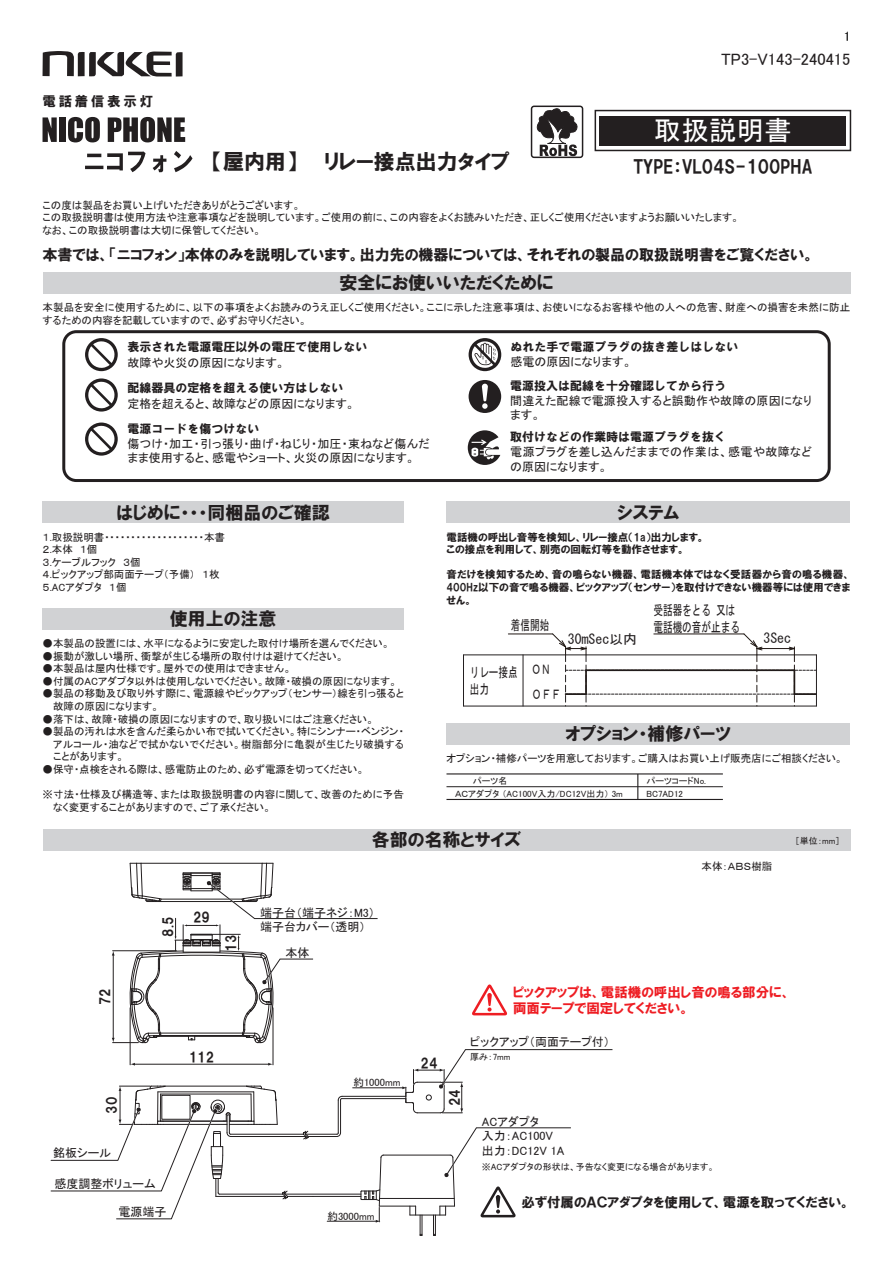
<style>
.page{position:relative;width:893px;height:1263px;background:#fff}
.page>*{position:absolute;margin:0;border:0;box-sizing:border-box;transform-origin:0 0}
.t1{font:27.15px "MS Gothic";letter-spacing:.02em;color:#fff}
.t2{font:21px "HGP Soei Kakugothic UB";color:#231f20}
.t3{font:18px "HGP Soei Kakugothic UB";color:#231f20}
.t4{font:16.5px "MS P Gothic";color:#231f20}
.t5{font:15px "HGP Soei Kakugothic UB";color:#231f20}
.t6{font:13.8px/16.6px "MS Gothic";color:#231f20;scale:.7 1}
.t7{font:13.8px "MS Gothic";color:#231f20}
.t8{font:13.5px "HGP Soei Kakugothic UB";color:#231f20}
.t9{font:13.5px/16.2px "HGP Soei Kakugothic UB";color:#ee1d23}
.t10{font:13.5px "HGP Soei Kakugothic UB";letter-spacing:.2em;color:#231f20}
.t11{font:13.5px "MSP Gothic";color:#000}
.t12{font:12px/14.4px "MS P Gothic";color:#231f20}
.t13{font:12px "HG Soei Kakugothic UB";color:#231f20}
.t14{font:12px/14.4px "MS P Gothic";letter-spacing:.035em;color:#231f20}
.t15{font:10.5px/12.6px "MS P Gothic";color:#231f20}
.t16{font:10.5px/12.6px "HGP Soei Kakugothic UB";color:#231f20}
.t17{font:9px/12.8px "MS P Gothic";color:#231f20}
</style>
<div class="page">
<div style="left:43px;top:272px;width:807px;height:21px;background:#d1d2d4"></div>
<div style="left:600px;top:116px;width:246px;height:29px;background:#231f20"></div>
<div style="left:595px;top:110px;width:256px;height:41px;border:2px solid #231f20"></div>
<svg style="left:43px;top:51px;width:140px;height:26px"></svg>
<div style="left:43px;top:502px;width:361px;height:21px;background:#d1d2d4"></div>
<svg style="left:468px;top:430px;width:32px;height:35px"></svg>
<svg style="left:85px;top:422px;width:33px;height:34px"></svg>
<svg style="left:85px;top:338px;width:33px;height:33px"></svg>
<svg style="left:469px;top:380px;width:32px;height:33px"></svg>
<div style="left:62px;top:330px;width:769px;height:152px;border:3px solid #231f20;border-radius:13px"></div>
<div style="left:446px;top:502px;width:404px;height:21px;background:#d1d2d4"></div>
<div style="left:531px;top:106px;width:52px;height:52px;border:2px solid #231f20;border-radius:3px"></div>
<svg style="left:530px;top:108px;width:52px;height:48px"></svg>
<svg style="left:469px;top:338px;width:32px;height:33px"></svg>
<svg style="left:85px;top:378px;width:33px;height:34px"></svg>
<hr style="left:87px;top:154px;width:14px;height:3px;background:#231f20">
<hr style="left:85px;top:166px;width:18px;height:3px;background:#231f20">
<svg style="left:107px;top:151px;width:39px;height:21px"></svg>
<svg style="left:153px;top:155px;width:13px;height:17px"></svg>
<svg style="left:174px;top:151px;width:19px;height:21px"></svg>
<svg style="left:43px;top:117px;width:14px;height:25px"></svg>
<div style="left:59px;top:117px;width:7px;height:25px;background:#231f20"></div>
<svg style="left:68px;top:117px;width:32px;height:25px"></svg>
<svg style="left:108px;top:117px;width:77px;height:25px"></svg>
<hr style="left:508px;top:634px;width:45px;height:1px;background:#1f1713">
<hr style="left:816px;top:655px;width:1px;height:51px;background:#231f20">
<hr style="left:463px;top:654px;width:353px;height:1px;background:#231f20">
<hr style="left:523px;top:655px;width:1px;height:51px;background:#231f20">
<hr style="left:463px;top:706px;width:353px;height:1px;background:#231f20">
<hr style="left:463px;top:655px;width:1px;height:51px;background:#231f20">
<div style="left:446px;top:723px;width:404px;height:21px;background:#d1d2d4"></div>
<hr style="left:446px;top:773px;width:277px;height:1px;background:#231f20">
<hr style="left:446px;top:786px;width:277px;height:1px;background:#231f20">
<svg style="left:637px;top:774px;width:1px;height:25px"></svg>
<hr style="left:446px;top:799px;width:277px;height:1px;background:#231f20">
<svg style="left:552px;top:633px;width:264px;height:73px"></svg>
<div style="left:43px;top:608px;width:361px;height:21px;background:#d1d2d4"></div>
<div style="left:43px;top:829px;width:807px;height:21px;background:#d1d2d4"></div>
<hr style="left:353px;top:1087px;width:50px;height:1px;background:#231f20">
<hr style="left:410px;top:1215px;width:36px;height:1px;background:#231f20">
<hr style="left:379px;top:1206px;width:37px;height:1px;background:#231f20">
<hr style="left:380px;top:1198px;width:74px;height:1px;background:#231f20">
<hr style="left:383px;top:1155px;width:67px;height:1px;background:#231f20">
<svg style="left:410px;top:1206px;width:13px;height:30px"></svg>
<hr style="left:342px;top:1098px;width:64px;height:1px;background:#231f20">
<hr style="left:342px;top:1096px;width:64px;height:1px;background:#231f20">
<svg style="left:472px;top:984px;width:35px;height:31px"></svg>
<svg style="left:51px;top:862px;width:333px;height:360px"></svg>
<svg style="left:402px;top:1049px;width:211px;height:64px"></svg>
<svg style="left:433px;top:1127px;width:138px;height:109px"></svg>
<p class="t11" style="left:844px;top:30px;width:8px">1</p>
<p class="t10" style="left:43px;top:94px;width:112px">電話着信表示灯</p>
<h2 class="t2" style="left:213px;top:151px;width:299px">【屋内用】　　リレー接点出力タイプ</h2>
<h3 class="t4" style="left:721px;top:51px;width:131px">TP3-V143-240415</h3>
<h1 class="t1" style="left:654px;top:117px;width:139px">取扱説明書</h1>
<h3 class="t3" style="left:633px;top:157px;width:180px">TYPE：VL04S-100PHA</h3>
<p class="t15" style="left:43px;top:199px;width:698px">この度は製品をお買い上げいただきありがとうございます。<br>この取扱説明書は使用方法や注意事項などを説明しています。ご使用の前に、この内容をよくお読みいただき、正しくご使用くださいますようお願いいたします。なお、この取扱説明書は大切に保管してください。</p>
<h3 class="t5" style="left:43px;top:247px;width:773px">本書では、「ニコフォン」本体のみを説明しています。出力先の機器については、それぞれの製品の取扱説明書をご覧ください。</h3>
<h3 class="t3" style="left:339px;top:274px;width:216px">安全にお使いいただくために</h3>
<p class="t15" style="left:43px;top:301px;width:809px">本製品を安全に使用するために、以下の事項をよくお読みのうえ正しくご使用ください。ここに示した注意事項は、お使いになるお客様や他の人への危害、財産への損害を未然に防止するための内容を記載していますので、必ずお守りください。</p>
<p class="t13" style="left:128px;top:341px;width:241px">表示された電源電圧以外の電圧で使用しない</p>
<p class="t12" style="left:128px;top:356px;width:159px">故障や火災の原因になります。</p>
<p class="t13" style="left:128px;top:381px;width:217px">配線器具の定格を超える使い方はしない</p>
<p class="t12" style="left:128px;top:396px;width:229px">定格を超えると、故障などの原因になります。</p>
<p class="t13" style="left:128px;top:422px;width:133px">電源コードを傷つけない</p>
<p class="t12" style="left:128px;top:436px;width:303px">傷つけ・加工・引っ張り・曲げ・ねじり・加圧・束ねなど傷んだまま使用すると、感電やショート、火災の原因になります。</p>
<p class="t13" style="left:510px;top:341px;width:229px">ぬれた手で電源プラグの抜き差しはしない</p>
<p class="t12" style="left:510px;top:354px;width:123px">感電の原因になります。</p>
<p class="t13" style="left:510px;top:380px;width:217px">電源投入は配線を十分確認してから行う</p>
<p class="t12" style="left:510px;top:393px;width:303px">間違えた配線で電源投入すると誤動作や故障の原因になります。</p>
<p class="t13" style="left:510px;top:431px;width:217px">取付けなどの作業時は電源プラグを抜く</p>
<p class="t14" style="left:510px;top:445px;width:303px">電源プラグを差し込んだままでの作業は、感電や故障などの原因になります。</p>
<h3 class="t3" style="left:117px;top:503px;width:215px">はじめに・・・同梱品のご確認</h3>
<h3 class="t3" style="left:617px;top:503px;width:64px">システム</h3>
<p class="t16" style="left:446px;top:530px;width:260px">電話機の呼出し音等を検知し、リレー接点（1a）出力します。この接点を利用して、別売の回転灯等を動作させます。</p>
<p class="t16" style="left:446px;top:568px;width:405px;text-align:justify">音だけを検知するため、音の鳴らない機器、電話機本体ではなく受話器から音の鳴る機器、400Hz以下の音で鳴る機器、ピックアップ（センサー）を取付けできない機器等には使用できません。</p>
<p class="t15" style="left:43px;top:530px;width:184px">１.取扱説明書・・・・・・・・・・・・・・・・・・・本書<br>２.本体　１個<br>３.ケーブルフック　３個<br>４.ピックアップ部両面テープ（予備）　１枚<br>５.ACアダプタ　１個</p>
<h3 class="t6" style="left:653px;top:602px;width:118px">受話器をとる 又は</h3>
<h3 class="t3" style="left:170px;top:610px;width:108px">使用上の注意</h3>
<p class="t15" style="left:43px;top:637px;width:349px">●本製品の設置には、水平になるように安定した取付け場所を選んでください。</p>
<p class="t15" style="left:43px;top:649px;width:303px">●振動が激しい場所、衝撃が生じる場所の取付けは避けてください。</p>
<p class="t15" style="left:43px;top:662px;width:250px">●本製品は屋内仕様です。屋外での使用はできません。</p>
<p class="t15" style="left:43px;top:675px;width:356px">●付属のACアダプタ以外は使用しないでください。故障・破損の原因になります。</p>
<p class="t15" style="left:53px;top:687px;width:352px;text-indent:-10px">●製品の移動及び取り外す際に、電源線やピックアップ（センサー）線を引っ張ると故障の原因になります。</p>
<p class="t15" style="left:43px;top:712px;width:333px">●落下は、故障・破損の原因になりますので、取り扱いにはご注意ください。</p>
<p class="t15" style="left:53px;top:725px;width:352px;text-align:justify;text-indent:-10px">●製品の汚れは水を含んだ柔らかい布で拭いてください。特にシンナー・ベンジン・アルコール・油などで拭かないでください。樹脂部分に亀裂が生じたり破損することがあります。</p>
<p class="t15" style="left:43px;top:763px;width:323px">●保守・点検をされる際は、感電防止のため、必ず電源を切ってください。</p>
<p class="t15" style="left:53px;top:788px;width:352px;text-indent:-10px">※寸法・仕様及び構造等、または取扱説明書の内容に関して、改善のために予告なく変更することがありますので、ご了承ください。</p>
<h3 class="t3" style="left:372px;top:831px;width:151px">各部の名称とサイズ</h3>
<h3 class="t6" style="left:511px;top:617px;width:57px">着信開始</h3>
<h3 class="t6" style="left:653px;top:618px;width:125px">電話機の音が止まる</h3>
<h3 class="t6" style="left:531px;top:661px;width:29px">ＯＮ</h3>
<h3 class="t7" style="left:568px;top:632px;width:70px">30mSec以内</h3>
<h3 class="t7" style="left:763px;top:632px;width:29px">3Sec</h3>
<h3 class="t6" style="left:470px;top:664px;width:70px">リレー接点出力</h3>
<h3 class="t6" style="left:532px;top:686px;width:43px">ＯＦＦ</h3>
<h3 class="t3" style="left:566px;top:725px;width:167px">オプション・補修パーツ</h3>
<p class="t17" style="left:455px;top:774px;width:169px">　　　パーツ名<br>ＡＣアダプタ （AC100V入力/DC12V出力） 3m</p>
<p class="t17" style="left:646px;top:774px;width:61px">パーツコードNo.<br>BC7AD12</p>
<p class="t15" style="left:446px;top:752px;width:398px">オプション・補修パーツを用意しております。ご購入はお買い上げ販売店にご相談ください。</p>
<p class="t17" style="left:795px;top:834px;width:46px">［単位：mm］</p>
<p class="t8" style="left:98px;top:1005px;width:18px;rotate:-90deg">72</p>
<p class="t8" style="left:161px;top:936px;width:22px;rotate:-90deg">8.5</p>
<p class="t8" style="left:193px;top:911px;width:18px">29</p>
<p class="t8" style="left:224px;top:951px;width:18px;rotate:-90deg">13</p>
<p class="t8" style="left:105px;top:1114px;width:18px;rotate:-90deg">30</p>
<p class="t12" style="left:53px;top:1145px;width:60px">銘板シール</p>
<p class="t12" style="left:55px;top:1176px;width:103px">感度調整ボリューム</p>
<p class="t12" style="left:119px;top:1204px;width:49px">電源端子</p>
<p class="t8" style="left:189px;top:1050px;width:27px">112</p>
<p class="t12" style="left:260px;top:905px;width:116px">端子台（端子ネジ：M3）端子台カバー（透明）</p>
<p class="t12" style="left:286px;top:945px;width:25px">本体</p>
<p class="t15" style="left:354px;top:1076px;width:48px">約1000mm</p>
<p class="t15" style="left:328px;top:1209px;width:48px">約3000mm</p>
<p class="t15" style="left:702px;top:860px;width:72px">本体：ＡＢＳ樹脂</p>
<p class="t8" style="left:420px;top:1057px;width:18px">24</p>
<p class="t9" style="left:513px;top:984px;width:279px">ピックアップは、電話機の呼出し音の鳴る部分に、両面テープで固定してください。</p>
<p class="t12" style="left:470px;top:1035px;width:141px">ピックアップ（両面テープ付）</p>
<p class="t17" style="left:470px;top:1050px;width:42px">厚み：7mm</p>
<p class="t8" style="left:448px;top:1106px;width:18px;rotate:-90deg">24</p>
<p class="t12" style="left:482px;top:1114px;width:84px">ACアダプタ<br>入力：AC100V出力：DC12V 1A</p>
<p class="t17" style="left:482px;top:1161px;width:234px">※ACアダプタの形状は、予告なく変更になる場合があります。</p>
<p class="t8" style="left:522px;top:1195px;width:330px">必ず付属のＡＣアダプタを使用して、電源を取ってください。</p>
</div>
